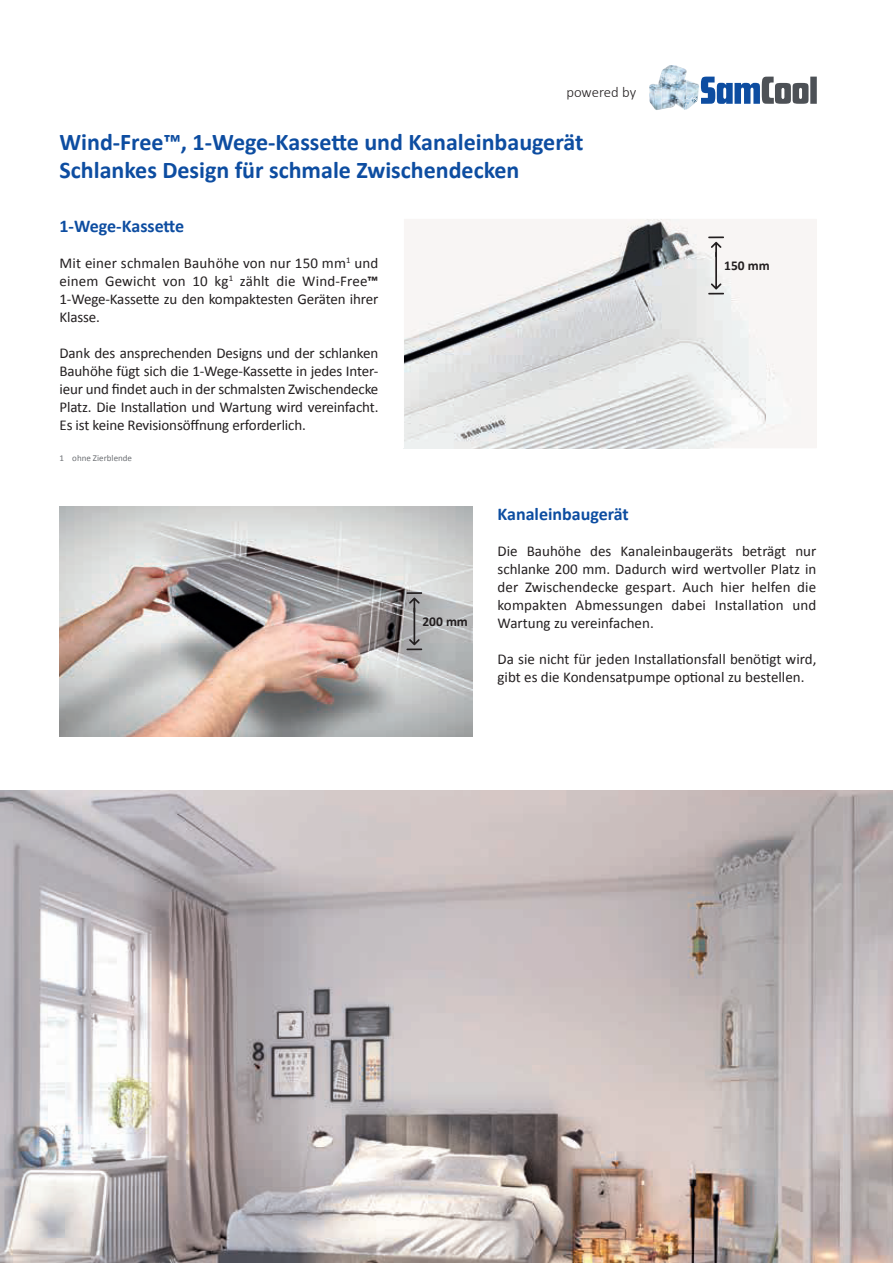
<style>
.page{position:relative;width:893px;height:1263px;background:#fff}
.page>*{position:absolute;margin:0;border:0;box-sizing:border-box;transform-origin:0 0}
.t1{font:700 24px/28.8px "Calibri";color:#0d4da1}
.t2{font:700 18px "Calibri";color:#0d4da1}
.t3{font:15px/18px "Calibri";letter-spacing:-.005em;color:#231f20;text-align:justify}
.t4{font:300 14.7px "Calibri";letter-spacing:-.005em;color:#231f20}
.t5{font:700 13.5px "Calibri";color:#231f20}
.t6{font:9px "Calibri";color:#6d7074}
.s1{font-weight:700}
</style>
<div class="page">
<svg style="left:660px;top:65px;width:157px;height:45px"></svg>
<img style="left:649px;top:76px;width:13px;height:34px">
<img style="left:687px;top:80px;width:12px;height:18px">
<img style="left:404px;top:448px;width:412px;height:1px">
<img style="left:404px;top:219px;width:412px;height:229px">
<img style="left:0;top:790px;width:893px;height:473px">
<img style="left:60px;top:506px;width:412px;height:230px">
<svg style="left:708px;top:236px;width:17px;height:59px"></svg>
<svg style="left:406px;top:592px;width:18px;height:58px"></svg>
<p class="t4" style="left:566px;top:83px;width:71px">powered by</p>
<h1 class="t1" style="left:60px;top:127px;width:525px">Wind-Free™, 1-Wege-Kassette und Kanaleinbaugerät<br>Schlankes Design für schmale Zwischendecken</h1>
<p class="t2" style="left:60px;top:215px;width:126px">1-Wege-Kassette</p>
<p class="t3" style="left:60px;top:254px;width:320px">Mit einer schmalen Bauhöhe von nur 150 mm<sup>1</sup> und einem Gewicht von 10 kg<sup>1</sup> zählt die Wind-Free<span class="s1">™ </span>1-Wege-Kassette zu den kompaktesten Geräten ihrer Klasse.</p>
<p class="t3" style="left:60px;top:344px;width:320px">Dank des ansprechenden Designs und der schlanken Bauhöhe fügt sich die 1-Wege-Kassette in jedes Inter&shy;ieur und findet auch in der schmalsten Zwischendecke Platz. Die Installation und Wartung wird ver einfacht.<br>Es ist keine Revisionsöffnung erforderlich.</p>
<p class="t6" style="left:60px;top:452px;width:74px">1 ohne Zierblende</p>
<p class="t5" style="left:724px;top:257px;width:47px">150 mm</p>
<p class="t5" style="left:422px;top:612px;width:47px">200 mm</p>
<p class="t2" style="left:497px;top:502px;width:133px">Kanaleinbaugerät</p>
<p class="t3" style="left:497px;top:542px;width:320px">Die Bauhöhe des Kanaleinbaugeräts beträgt nur schlanke 200 mm. Dadurch wird wertvoller Platz in der Zwischendecke gespart. Auch hier helfen die kompakten Abmessungen dabei Installation und Wartung zu vereinfachen.</p>
<p class="t3" style="left:497px;top:650px;width:320px">Da sie nicht für jeden Installationsfall benötigt wird, gibt es die Kondensatpumpe optional zu bestellen.</p>
</div>
